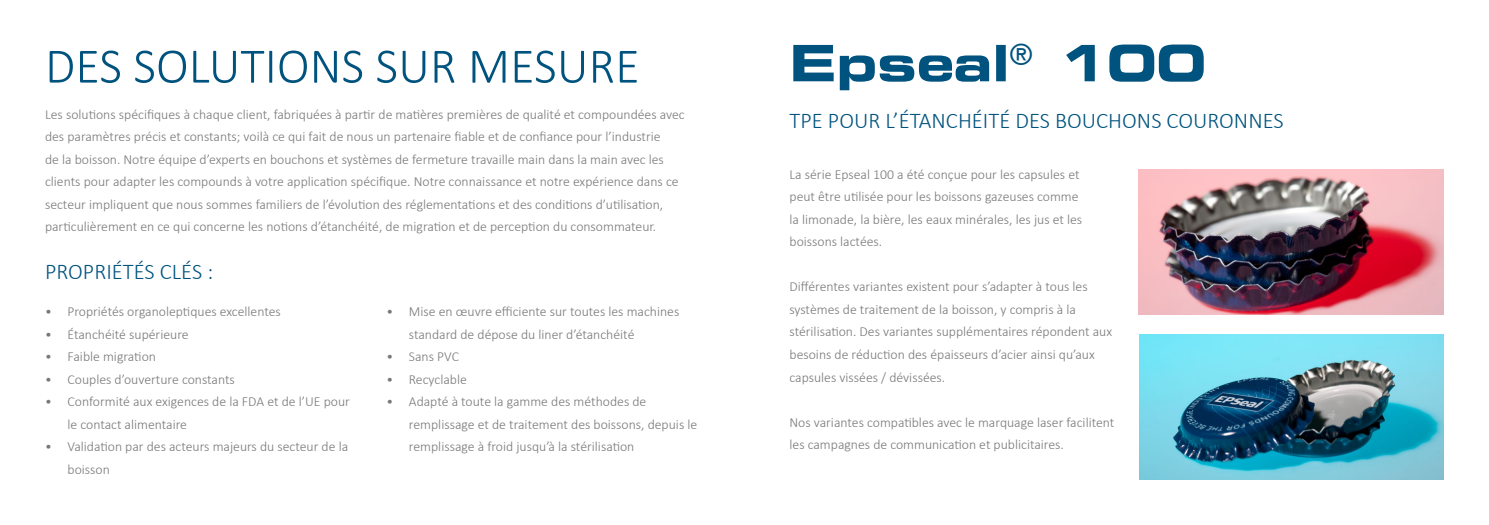
<style>
.page{position:relative;width:1489px;height:525px;background:#fff}
.page>*{position:absolute;margin:0;border:0;box-sizing:border-box;transform-origin:0 0}
.t1{font:300 50px "Calibri";color:#00537e}
.t2{font:50px "Eurostile Bold Extended Two";color:#00537e}
.t3{font:300 22.5px "Calibri";color:#00537e}
.t4{font:300 13.75px/22.5px "Calibri";color:#78777a}
</style>
<div class="page">
<img style="left:1138px;top:169px;width:305px;height:145px">
<img style="left:1139px;top:334px;width:304px;height:145px">
<h1 class="t1" style="left:45px;top:35px;width:596px">DES SOLUTIONS SUR MESURE</h1>
<p class="t4" style="left:45px;top:103px;width:641px">Les solutions spécifiques à chaque client, fabriquées à partir de matières premières de qualité et compoundées avec des paramètres précis et constants; voilà ce qui fait de nous un partenaire fiable et de confiance pour l’industrie<br>de la boisson. Notre équipe d’experts en bouchons et systèmes de fermeture travaille main dans la main avec les clients pour adapter les compounds à votre application spécifique. Notre connaissance et notre expérience dans ce secteur impliquent que nous sommes familiers de l’évolution des réglementations et des conditions d’utilisation, particulièrement en ce qui concerne les notions d’étanchéité, de migration et de perception du consommateur.</p>
<h2 class="t3" style="left:45px;top:257px;width:170px">PROPRIÉTÉS CLÉS :</h2>
<p class="t4" style="left:45px;top:300px;width:237px">• Propriétés organoleptiques excellentes</p>
<p class="t4" style="left:45px;top:322px;width:145px">• Étanchéité supérieure</p>
<p class="t4" style="left:45px;top:345px;width:112px">• Faible migration</p>
<p class="t4" style="left:45px;top:367px;width:191px">• Couples d’ouverture constants</p>
<p class="t4" style="left:67px;top:390px;width:284px;text-indent:-22px">• Conformité aux exigences de la FDA et de l’UE pour le contact alimentaire</p>
<p class="t4" style="left:67px;top:435px;width:282px;text-indent:-22px">• Validation par des acteurs majeurs du secteur de la boisson</p>
<p class="t4" style="left:409px;top:300px;width:272px;text-indent:-22px">• Mise en œuvre efficiente sur toutes les machines standard de dépose du liner d’étanchéité</p>
<p class="t4" style="left:386px;top:345px;width:74px">• Sans PVC</p>
<p class="t4" style="left:386px;top:367px;width:82px">• Recyclable</p>
<p class="t4" style="left:409px;top:390px;width:290px;text-indent:-22px">• Adapté à toute la gamme des méthodes de remplissage et de traitement des boissons, depuis le remplissage à froid jusqu’à la stérilisation</p>
<h1 class="t2" style="left:789px;top:27px;width:418px">Epseal<sup>®</sup> 100</h1>
<h2 class="t3" style="left:789px;top:106px;width:495px">TPE POUR L’ÉTANCHÉITÉ DES BOUCHONS COURONNES</h2>
<p class="t4" style="left:789px;top:163px;width:294px">La série Epseal 100 a été conçue pour les capsules et peut être utilisée pour les boissons gazeuses comme la limonade, la bière, les eaux minérales, les jus et les boissons lactées.</p>
<p class="t4" style="left:789px;top:275px;width:324px">Différentes variantes existent pour s’adapter à tous les systèmes de traitement de la boisson, y compris à la stérilisation. Des variantes supplémentaires répondent aux besoins de réduction des épaisseurs d’acier ainsi qu’aux capsules vissées / dévissées.</p>
<p class="t4" style="left:789px;top:410px;width:326px">Nos variantes compatibles avec le marquage laser facilitent les campagnes de communication et publicitaires.</p>
</div>
